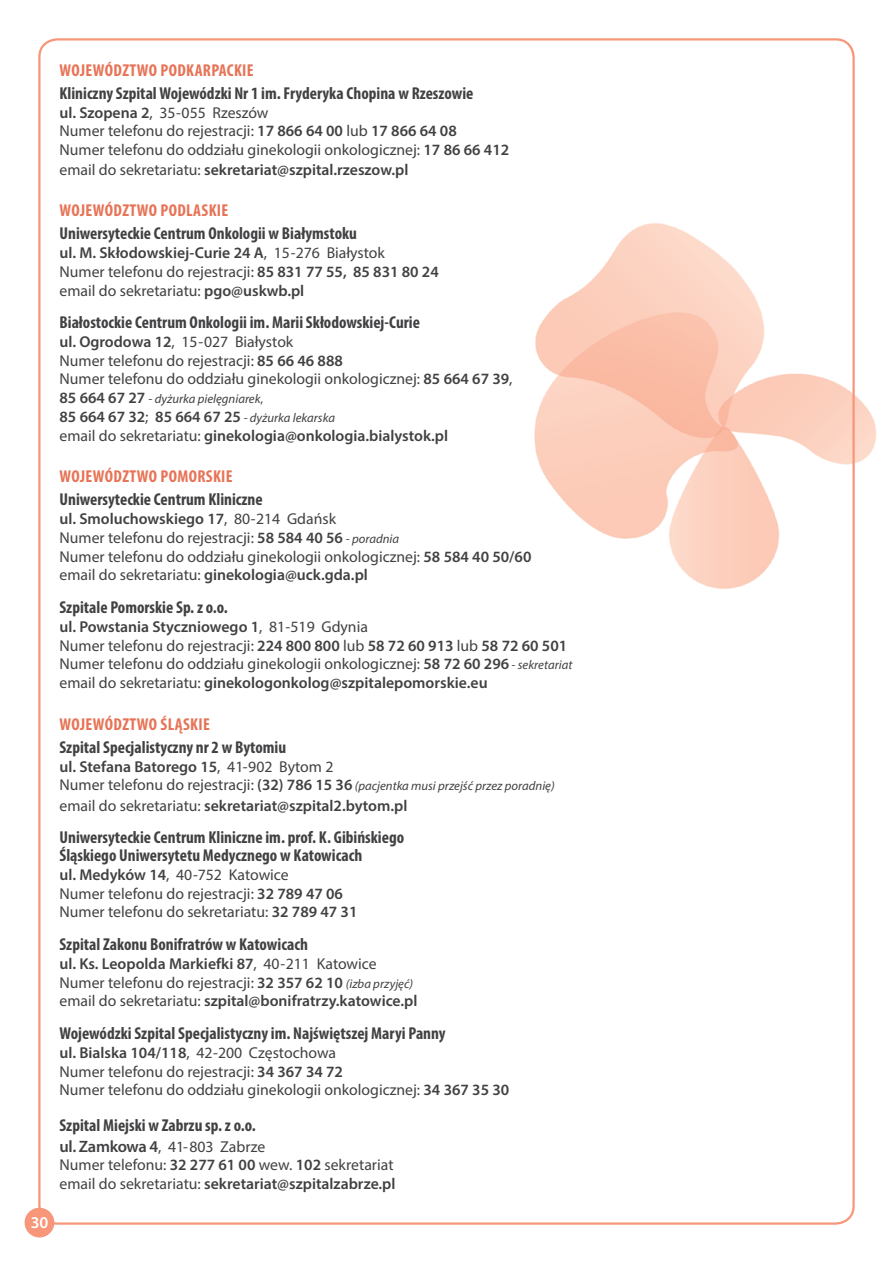
<style>
.page{position:relative;width:893px;height:1263px;background:#fff}
.page>*{position:absolute;margin:0;border:0;box-sizing:border-box;transform-origin:0 0}
.t1{font:700 condensed 17.25px/18px "Myriad Pro";color:#414042}
.t2{font:700 condensed 17.25px "Myriad Pro";letter-spacing:.02em;color:#e77457}
.t3{font:600 16.5px "Myriad Pro";color:#fff}
.t4{font:15.75px/18.8px "Myriad Pro";color:#414042}
.t5{font:600 15.75px/18.8px "Myriad Pro";color:#414042}
.t6{font:italic 12.75px "Myriad Pro";color:#414042}
.s1{font-weight:600}
.s2{font-weight:600;font-style:normal;font-size:15.75px}
.s3{font-style:normal}
.s4{font-weight:400}
.s5{font-weight:400;font-style:italic;font-size:12.75px}
.s6{font-style:italic;font-size:12.75px}
.s7{font-style:normal;font-size:15.75px}
.s8{font-weight:600;font-size:16.5px}
</style>
<div class="page">
<img style="left:534px;top:223px;width:343px;height:366px">
<div style="left:25px;top:1208px;width:29px;height:29px;background:#f79679;border-radius:50%"></div>
<p class="t3" style="left:31px;top:1212px;width:19px">30</p>
<p class="t2" style="left:60px;top:59px;width:196px">WOJEWÓDZTWO PODKARPACKIE</p>
<p class="t1" style="left:60px;top:84px;width:415px">Kliniczny Szpital Wojewódzki Nr 1 im. Fryderyka Chopina w Rzeszowie</p>
<p class="t4" style="left:60px;top:103px;width:451px"><span class="s1">ul. Szopena 2</span>, 35-055 Rzeszów<br>Numer telefonu do rejestracji: <span class="s1">17 866 64 00</span> lub <span class="s1">17 866 64 08<br></span>Numer telefonu do oddziału ginekologii onkologicznej: <span class="s1">17 86 66 412 </span>email do sekretariatu: <span class="s1">sekretariat@szpital.rzeszow.pl</span></p>
<p class="t2" style="left:60px;top:199px;width:170px">WOJEWÓDZTWO PODLASKIE</p>
<p class="t1" style="left:60px;top:224px;width:299px">Uniwersyteckie Centrum Onkologii w Białymstoku</p>
<p class="t4" style="left:60px;top:243px;width:381px"><span class="s1">ul. M. Skłodowskiej-Curie 24 A</span>, 15-276 Białystok<br>Numer telefonu do rejestracji: <span class="s1">85 831 77 55, 85 831 80 24 </span>email do sekretariatu: <span class="s1">pgo@uskwb.pl</span></p>
<p class="t1" style="left:60px;top:313px;width:362px">Białostockie Centrum Onkologii im. Marii Skłodowskiej-Curie</p>
<p class="t4" style="left:60px;top:332px;width:455px"><span class="s1">ul. Ogrodowa 12</span>, 15-027 Białystok<br>Numer telefonu do rejestracji: <span class="s1">85 66 46 888<br></span>Numer telefonu do oddziału ginekologii onkologicznej: <span class="s1">85 664 67 39</span>,</p>
<p class="t6" style="left:60px;top:391px;width:205px"><span class="s2">85 664 67 27</span> - dyżurka pielęgniarek<span class="s3">,</span></p>
<p class="t5" style="left:60px;top:407px;width:390px">85 664 67 32<span class="s4">;</span> 85 664 67 25 <span class="s5">- dyżurka lekarska<br></span><span class="s4">email do sekretariatu:</span> ginekologia@onkologia.bialystok.pl</p>
<p class="t2" style="left:60px;top:466px;width:175px">WOJEWÓDZTWO POMORSKIE</p>
<p class="t1" style="left:60px;top:490px;width:205px">Uniwersyteckie Centrum Kliniczne</p>
<p class="t4" style="left:60px;top:509px;width:473px"><span class="s1">ul. Smoluchowskiego 17</span>, 80-214 Gdańsk<br>Numer telefonu do rejestracji: <span class="s1">58 584 40 56</span> <span class="s6">- poradnia<br></span>Numer telefonu do oddziału ginekologii onkologicznej: <span class="s1">58 584 40 50/60 </span>email do sekretariatu: <span class="s1">ginekologia@uck.gda.pl</span></p>
<p class="t1" style="left:60px;top:598px;width:170px">Szpitale Pomorskie Sp. z o.o.</p>
<p class="t4" style="left:60px;top:617px;width:514px"><span class="s1">ul. Powstania Styczniowego 1</span>, 81-519 Gdynia<br>Numer telefonu do rejestracji: <span class="s1">224 800 800</span> lub <span class="s1">58 72 60 913</span> lub <span class="s1">58 72 60 501<br></span>Numer telefonu do oddziału ginekologii onkologicznej: <span class="s1">58 72 60 296</span> <span class="s6">- sekretariat </span>email do sekretariatu: <span class="s1">ginekologonkolog@szpitalepomorskie.eu</span></p>
<p class="t2" style="left:60px;top:713px;width:152px">WOJEWÓDZTWO ŚLĄSKIE</p>
<p class="t1" style="left:60px;top:738px;width:228px">Szpital Specjalistyczny nr 2 w Bytomiu</p>
<p class="t5" style="left:60px;top:756px;width:275px">ul. Stefana Batorego 15<span class="s4">, 41-902 Bytom 2</span></p>
<p class="t6" style="left:60px;top:778px;width:497px"><span class="s7">Numer telefonu do rejestracji:</span> <span class="s2">(32) 786 15 36</span> (pacjentka musi przejść przez poradnię)</p>
<p class="t5" style="left:60px;top:795px;width:349px"><span class="s4">email do sekretariatu:</span> sekretariat@szpital2.bytom.pl</p>
<p class="t1" style="left:60px;top:828px;width:346px">Uniwersyteckie Centrum Kliniczne im. prof. K. Gibińskiego<br>Śląskiego Uniwersytetu Medycznego w Katowicach</p>
<p class="t4" style="left:60px;top:865px;width:299px"><span class="s1">ul. Medyków 14</span>, 40-752 Katowice<br>Numer telefonu do rejestracji: <span class="s1">32 789 47 06<br></span>Numer telefonu do sekretariatu: <span class="s1">32 789 47 31</span></p>
<p class="t1" style="left:60px;top:935px;width:250px">Szpital Zakonu Bonifratrów w Katowicach</p>
<p class="t5" style="left:60px;top:954px;width:359px">ul. Ks. Leopolda Markiefki 87<span class="s4">, 40-211 Katowice<br>Numer telefonu do rejestracji:</span> 32 357 62 10 <span class="s5">(izba przyjęć) </span><span class="s4">email do sekretariatu:</span> szpital@bonifratrzy.katowice.pl</p>
<p class="t1" style="left:60px;top:1024px;width:388px">Wojewódzki Szpital Specjalistyczny im. Najświętszej Maryi Panny</p>
<p class="t4" style="left:60px;top:1043px;width:451px"><span class="s1">ul. Bialska 104/118</span>, 42-200 Częstochowa<br>Numer telefonu do rejestracji: <span class="s1">34 367 34 72<br></span>Numer telefonu do oddziału ginekologii onkologicznej: <span class="s1">34 367 35 30</span></p>
<p class="t1" style="left:60px;top:1116px;width:198px">Szpital Miejski w Zabrzu sp. z o.o.</p>
<p class="t4" style="left:60px;top:1137px;width:337px"><span class="s8">ul. Zamkowa 4</span>, 41-803 Zabrze<br>Numer telefonu: <span class="s1">32 277 61 00</span> wew. <span class="s1">102</span> sekretariat email do sekretariatu: <span class="s1">sekretariat@szpitalzabrze.pl</span></p>
</div>
